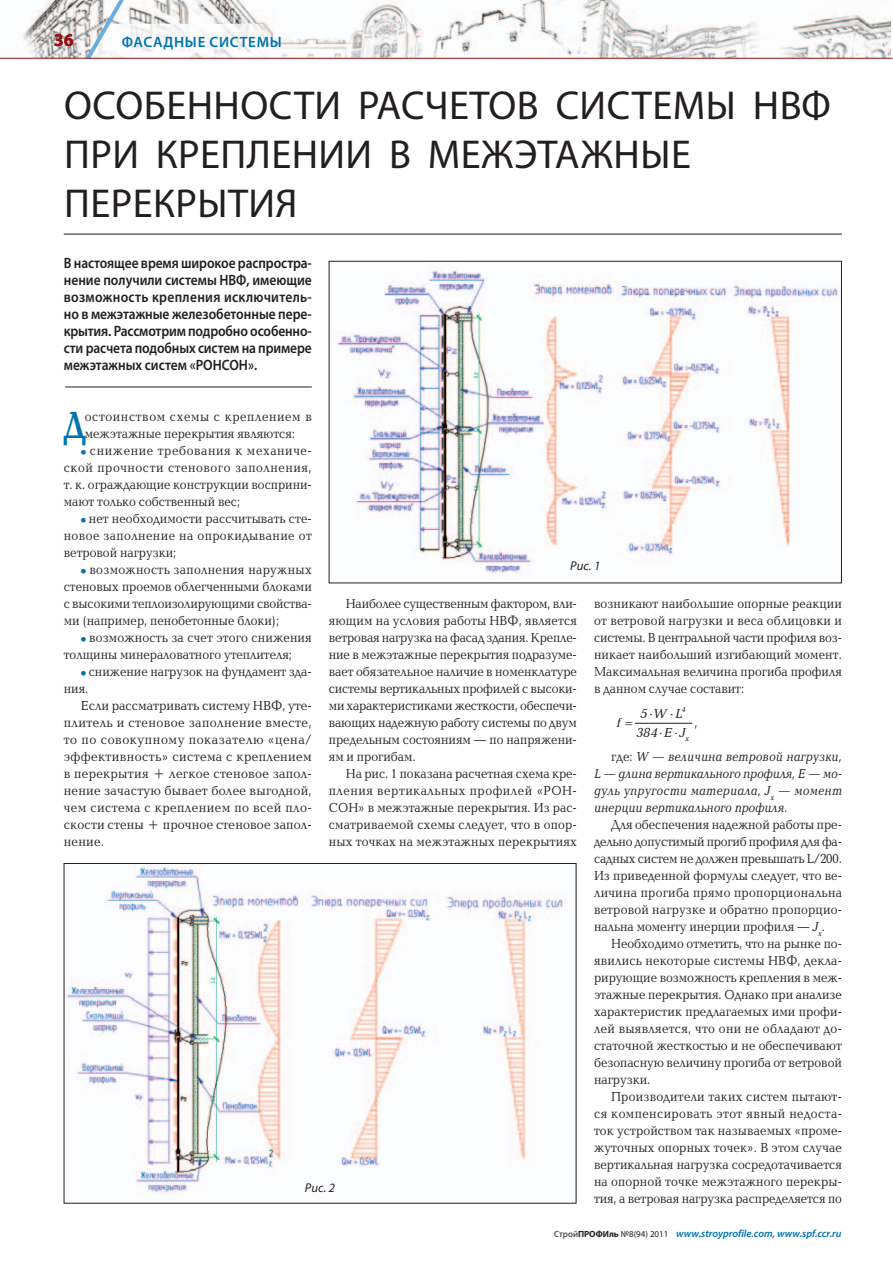
<style>
.page{position:relative;width:893px;height:1263px;background:#fff}
.page>*{position:absolute;margin:0;border:0;box-sizing:border-box;transform-origin:0 0}
.t1{font:40.5px/48.8px "Myriad Pro";letter-spacing:.01em;color:#231f20}
.t2{font:700 38.85px "Baltica C";color:#0073ae;scale:.8 1}
.t3{font:700 18px "Myriad Pro";color:#941114}
.t4{font:600 15px/17px "Myriad Pro";letter-spacing:-.01em;color:#231f20;text-align:justify;scale:.9 1}
.t5{font:600 15px "Myriad Pro";letter-spacing:.045em;color:#0073ae}
.t6{font:13.5px/17px "Baltica C";color:#231f20;text-align:justify;scale:.9 1}
.t7{font:13.5px/17px "Baltica C";color:#231f20;text-align:justify;scale:.92 1}
.t8{font:italic 13.5px/17px "Baltica C";color:#231f20;text-align:justify;scale:.9 1}
.t9{font:italic 13.5px "Baltica C";color:#231f20}
.t10{font:13.5px/19.4px "Symbol";color:#231f20;text-align:center}
.t11{font:italic 12.75px "Myriad Pro";letter-spacing:.005em;color:#231f20}
.t12{font:italic 600 10.5px "Myriad Pro";color:#0073ae}
.t13{font:italic 7.8px "Baltica C";color:#231f20}
.s1{font-family:"Free Set C";font-weight:700;color:#0073ae}
.s2{font-style:normal}
.s3{font-style:italic}
.s4{font-weight:400;font-style:normal;font-size:9px;color:#231f20}
.s5{font-weight:700;font-style:normal;font-size:9px;color:#231f20}
</style>
<div class="page">
<img style="left:0;top:0;width:891px;height:58px">
<img style="left:133px;top:24px;width:308px;height:34px">
<svg style="left:86px;top:0;width:47px;height:58px"></svg>
<hr style="left:0;top:58px;width:892px;height:1px;background:#941114">
<img style="left:336px;top:270px;width:504px;height:307px">
<div style="left:329px;top:261px;width:513px;height:322px;border:1px solid #231f20"></div>
<img style="left:66px;top:866px;width:498px;height:328px">
<hr style="left:64px;top:234px;width:778px;height:1px;background:#231f20">
<hr style="left:65px;top:387px;width:247px;height:1px;background:#231f20">
<hr style="left:635px;top:723px;width:57px;height:1px;background:#231f20">
<h3 class="t3" style="left:54px;top:33px;width:21px">36</h3>
<p class="t5" style="left:122px;top:36px;width:162px">ФАСАДНЫЕ СИСТЕМЫ</p>
<h1 class="t1" style="left:64px;top:84px;width:768px">ОСОБЕННОСТИ РАСЧЕТОВ СИСТЕМЫ НВФ<br>ПРИ КРЕПЛЕНИИ В МЕЖЭТАЖНЫЕ<br>ПЕРЕКРЫТИЯ</h1>
<p class="t4" style="left:64px;top:256px;width:277px">В настоящее время широкое распростра&shy;нение получили системы НВФ, имеющие возможность крепления исключитель&shy;но в межэтажные железобетонные пере&shy;крытия. Рассмотрим подробно особенно&shy;сти расчета подобных систем на примере межэтажных систем «РОНСОН».</p>
<h2 class="t2" style="left:64px;top:412px;width:29px">Д</h2>
<p class="t6" style="left:85px;top:409px;width:254px">остоинством схемы с креплением в межэтажные перекрытия являются:</p>
<p class="t6" style="left:64px;top:443px;width:277px;text-indent:17px"><span class="s1">•</span> снижение требования к механиче&shy;ской прочности стенового заполнения, т. к. ограждающие конструкции восприни&shy;мают только собственный вес;</p>
<p class="t6" style="left:64px;top:511px;width:277px;text-indent:17px"><span class="s1">•</span> нет необходимости рассчитывать сте&shy;новое заполнение на опрокидывание от ветровой нагрузки;</p>
<p class="t6" style="left:64px;top:562px;width:277px;text-indent:17px"><span class="s1">•</span> возможность заполнения наружных стеновых проемов облегченными блоками с высокими теплоизолирующими свойства&shy;ми (например, пенобетонные блоки);</p>
<p class="t6" style="left:64px;top:631px;width:277px;text-indent:17px"><span class="s1">•</span> возможность за счет этого снижения толщины минераловатного утеплителя;</p>
<p class="t6" style="left:64px;top:665px;width:277px;text-indent:17px"><span class="s1">•</span> снижение нагрузок на фундамент зда&shy;ния.</p>
<p class="t7" style="left:64px;top:699px;width:271px;text-indent:17px">Если рассматривать систему НВФ, уте&shy;плитель и стеновое заполнение вместе, то по совокупному показателю «цена/ эффективность» система с креплением в перекрытия + легкое стеновое запол&shy;нение зачастую бывает более выгодной, чем система с креплением по всей пло&shy;скости стены + прочное стеновое запол&shy;нение.</p>
<p class="t11" style="left:570px;top:561px;width:32px">Рис. 1</p>
<p class="t6" style="left:329px;top:597px;width:277px;text-indent:17px">Наиболее существенным фактором, вли&shy;яющим на условия работы НВФ, является ветровая нагрузка на фасад здания. Крепле&shy;ние в межэтажные перекрытия подразуме&shy;вает обязательное наличие в номенклатуре системы вертикальных профилей с высоки&shy;ми характеристиками жесткости, обеспечи&shy;вающих надежную работу системы по двум предельным состояниям — по напряжени&shy;ям и прогибам.</p>
<p class="t6" style="left:329px;top:767px;width:277px;text-indent:17px">На рис. 1 показана расчетная схема кре&shy;пления вертикальных профилей «РОН-СОН» в межэтажные перекрытия. Из рас&shy;сматриваемой схемы следует, что в опор&shy;ных точках на межэтажных перекрытиях</p>
<p class="t6" style="left:594px;top:597px;width:277px">возникают наибольшие опорные реакции от ветровой нагрузки и веса облицовки и системы. В центральной части профиля воз&shy;никает наибольший изгибающий момент.<br>Максимальная величина прогиба профиля в данном случае составит:</p>
<p class="t10" style="left:659px;top:704px;width:20px">⋅<br>⋅ ⋅</p>
<p class="t13" style="left:681px;top:706px;width:6px">4</p>
<p class="t13" style="left:685px;top:735px;width:6px">x</p>
<p class="t9" style="left:640px;top:708px;width:44px">5WL</p>
<p class="t9" style="left:616px;top:717px;width:6px">f</p>
<p class="t6" style="left:694px;top:716px;width:5px">,</p>
<p class="t8" style="left:594px;top:749px;width:277px;text-indent:17px"><span class="s2">где:</span> W — величина ветровой нагрузки, L — длина вертикального профиля, Е — мо&shy;дуль упругости материала, J<sub>x</sub> — момент инерции вертикального профиля<span class="s2">.</span></p>
<p class="t6" style="left:594px;top:818px;width:277px;text-indent:17px">Для обеспечения надежной работы пре&shy;дельно допустимый прогиб профиля для фа&shy;садных систем не должен превышать L/200.<br>Из приведенной формулы следует, что ве&shy;личина прогиба прямо пропорциональна ветровой нагрузке и обратно пропорцио&shy;нальна моменту инерции профиля — <span class="s3">J</span><sub>x</sub>.</p>
<p class="t6" style="left:594px;top:937px;width:277px;text-indent:17px">Необходимо отметить, что на рынке по&shy;явились некоторые системы НВФ, декла&shy;рирующие возможность крепления в меж&shy;этажные перекрытия. Однако при анализе характеристик предлагаемых ими профи&shy;лей выявляется, что они не обладают до&shy;статочной жесткостью и не обеспечивают безопасную величину прогиба от ветровой нагрузки.</p>
<p class="t6" style="left:594px;top:1090px;width:277px;text-indent:17px">Производители таких систем пытают&shy;ся компенсировать этот явный недоста&shy;ток устройством так называемых «проме&shy;жуточных опорных точек». В этом случае вертикальная нагрузка сосредотачивается на опорной точке межэтажного перекры&shy;тия, а ветровая нагрузка распределяется по</p>
<p class="t9" style="left:636px;top:727px;width:51px">384 E J</p>
<p class="t11" style="left:305px;top:1183px;width:32px">Рис. 2</p>
<p class="t12" style="left:554px;top:1230px;width:289px"><span class="s4">Cтрой</span><span class="s5">ПРОФИль</span> <span class="s4">№8(94) 2011</span> www.stroyprofile.com, www.spf.ccr.ru</p>
</div>
